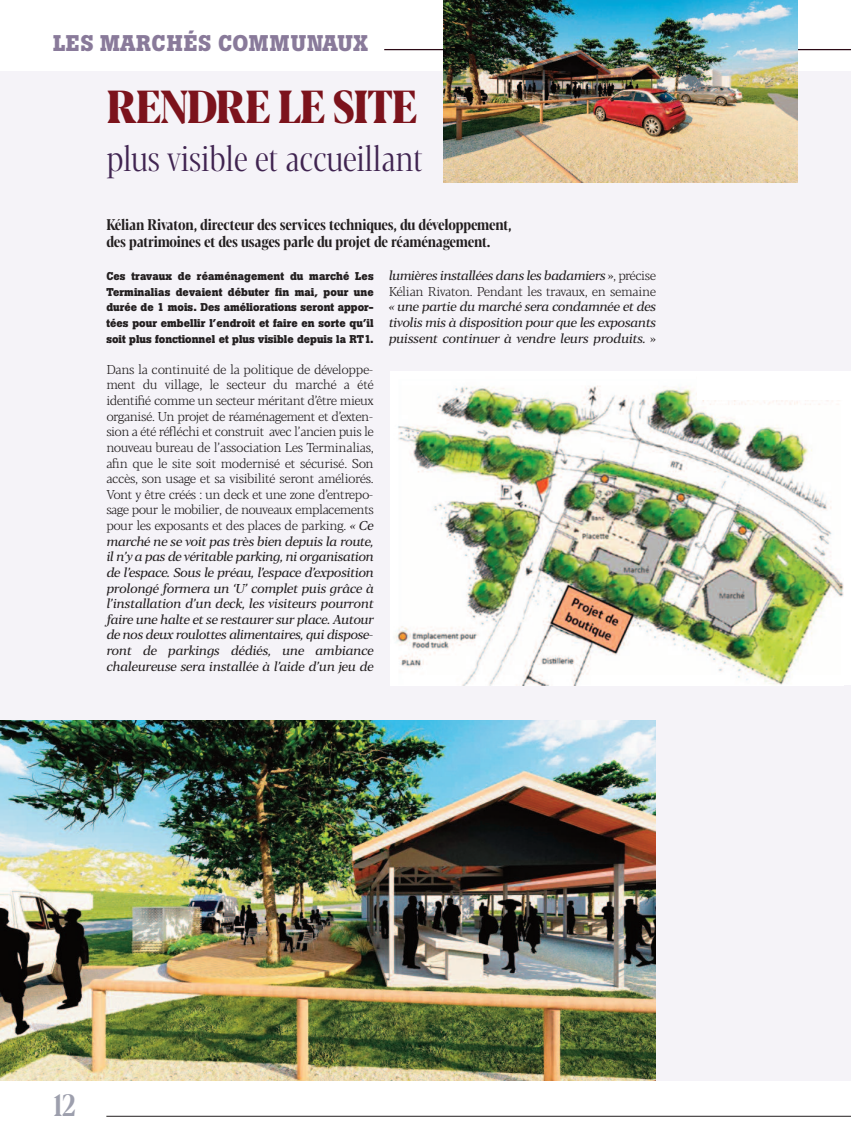
<style>
.page{position:relative;width:851px;height:1134px;background:#fff}
.page>*{position:absolute;margin:0;border:0;box-sizing:border-box;transform-origin:0 0}
.t1{font:700 expanded 45px "Blacker Pro Cond Dis";letter-spacing:-.03em;color:#7c131c}
.t2{font:300 35px "Blacker Pro Cond Dis";letter-spacing:-.01em;color:#402451}
.t3{font:500 30px "Blacker Pro Cond Dis";color:#9d9fad}
.t4{font:700 22.5px "Boton";letter-spacing:.02em;color:#897a9a}
.t5{font:700 15px/17.5px "Blacker Pro Cond Dis";letter-spacing:-.01em;color:#231f20}
.t6{font:300 12.5px/15.6px "Blacker Pro Tx";letter-spacing:-.035em;color:#231f20;text-align:justify}
.t7{font:italic 12.5px/15.6px "Blacker Pro Tx";letter-spacing:-.03em;color:#231f20;text-align:justify}
.t8{font:700 11.25px/15.6px "Boton";color:#231f20;text-align:justify}
.s1{font-weight:400;font-style:italic}
</style>
<div class="page">
<div style="left:0;top:71px;width:850px;height:1010px;background:#f5f3f8"></div>
<img style="left:0;top:720px;width:656px;height:361px">
<div style="left:390px;top:371px;width:460px;height:314px;background:#fff"></div>
<img style="left:396px;top:385px;width:447px;height:300px">
<hr style="left:106px;top:1116px;width:744px;height:1px;background:#231f20">
<hr style="left:384px;top:49px;width:466px;height:1px;background:#2c0a16">
<img style="left:443px;top:0;width:354px;height:182px">
<div style="left:697px;top:376px;width:149px;height:23px;background:#fff"></div>
<h3 class="t4" style="left:53px;top:35px;width:316px">LES MARCHÉS COMMUNAUX</h3>
<h1 class="t1" style="left:106px;top:81px;width:312px">RENDRE LE SITE</h1>
<h2 class="t2" style="left:106px;top:139px;width:318px">plus visible et accueillant</h2>
<p class="t5" style="left:106px;top:216px;width:406px">Kélian rivaton, directeur des services techniques, du développement, des patrimoines et des usages parle du projet de réaménagement.</p>
<p class="t8" style="left:106px;top:269px;width:269px">Ces travaux de réaménagement du marché Les Terminalias devaient débuter fin mai, pour une durée de 1 mois. Des améliorations seront appor&shy;tées pour embellir l’endroit et faire en sorte qu’il soit plus fonctionnel et plus visible depuis la RT1.</p>
<p class="t6" style="left:106px;top:362px;width:269px">Dans la continuité de la politique de développe&shy;ment du village, le secteur du marché a été identifié comme un secteur méritant d’être mieux organisé. Un projet de réaménagement et d’exten&shy;sion a été réfléchi et construit avec l’ancien puis le nouveau bureau de l’association Les Terminalias, afin que le site soit modernisé et sécurisé. Son accès, son usage et sa visibilité seront améliorés.<br>Vont y être créés : un deck et une zone d’entrepo&shy;sage pour le mobilier, de nouveaux emplacements pour les exposants et des places de parking. <span class="s1">« Ce marché ne se voit pas très bien depuis la route, il n’y a pas de véritable parking, ni organisation de l’espace. Sous le préau, l’espace d’exposition prolongé formera un ‘U’ complet puis grâce à l’installation d’un deck, les visiteurs pourront faire une halte et se restaurer sur place. Autour de nos deux roulottes alimentaires, qui dispose&shy;ront de parkings dédiés, une ambiance chaleureuse sera installée à l’aide d’un jeu de</span></p>
<p class="t6" style="left:388px;top:268px;width:269px"><span class="s1">lumières installées dans les badamiers »</span>, précise<br>Kélian Rivaton. Pendant les travaux, en semaine</p>
<p class="t7" style="left:388px;top:299px;width:269px">« une partie du marché sera condamnée et des tivolis mis à disposition pour que les exposants puissent continuer à vendre leurs produits. »</p>
<h3 class="t3" style="left:53px;top:1088px;width:25px">12</h3>
</div>
